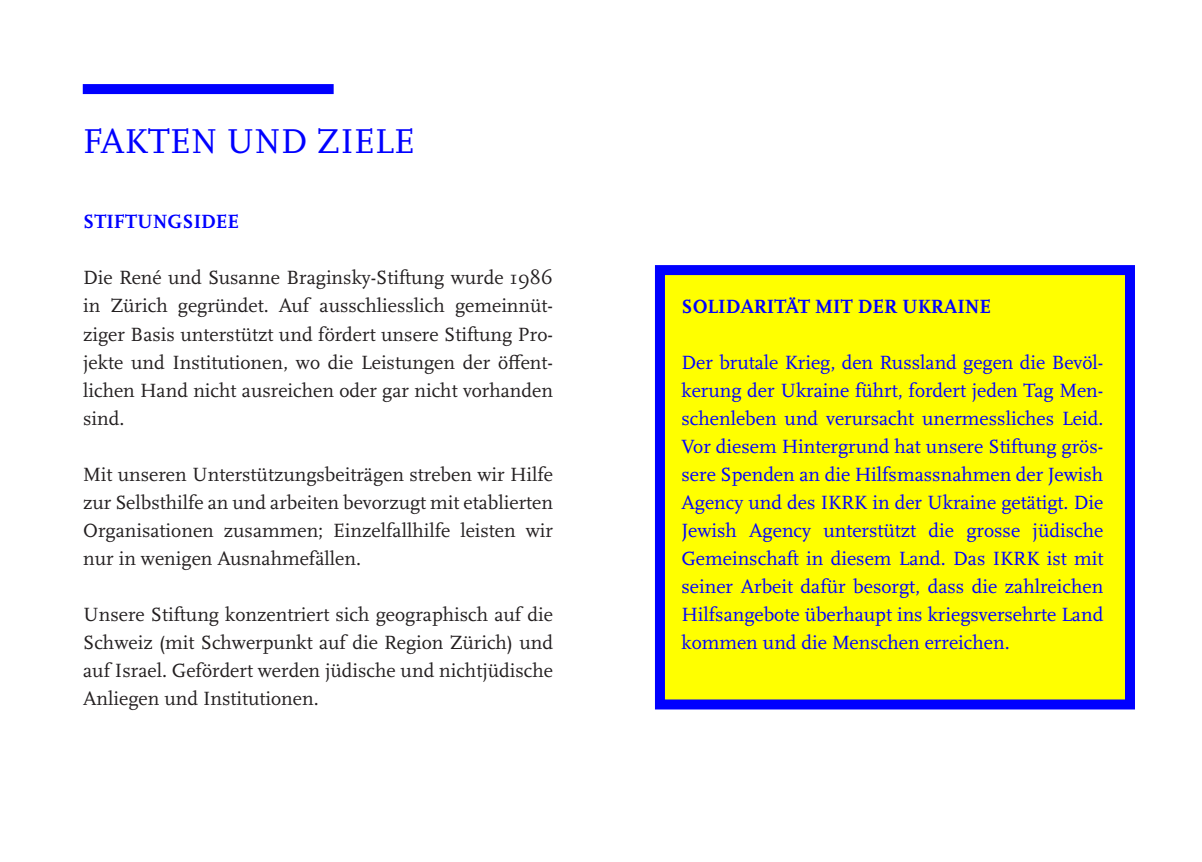
<style>
.page{position:relative;width:1202px;height:862px;background:#fff}
.page>*{position:absolute;margin:0;border:0;box-sizing:border-box;transform-origin:0 0}
.t1{font:36px "Scala OT";color:#00f}
.t2{font:20px/28px "Scala OT";color:#231f20;text-align:justify}
.t3{font:20px/28px "Scala OT";color:#00f;text-align:justify}
.t4{font:700 20px "Scala OT";color:#00f}
</style>
<div class="page">
<div style="left:655px;top:265px;width:480px;height:444px;background:#ff0;border:10px solid #00f"></div>
<div style="left:83px;top:84px;width:251px;height:10px;background:#00f"></div>
<p class="t1" style="left:83px;top:121px;width:334px">FAKTEN UND ZIELE</p>
<p class="t4" style="left:83px;top:211px;width:158px">STIFTUNGSIDEE</p>
<p class="t2" style="left:83px;top:264px;width:471px">Die René und Susanne Braginsky-Stiftung wurde 1986 in Zürich gegründet. Auf ausschliesslich gemeinnüt&shy;ziger Basis unterstützt und fördert unsere Stiftung Pro&shy;jekte und Institutionen, wo die Leistungen der öffent&shy;lichen Hand nicht ausreichen oder gar nicht vorhanden sind.</p>
<p class="t2" style="left:83px;top:460px;width:471px">Mit unseren Unterstützungsbeiträgen streben wir Hilfe zur Selbsthilfe an und arbeiten bevorzugt mit etablierten Organisationen zusammen; Einzelfallhilfe leisten wir nur in wenigen Ausnahmefällen.</p>
<p class="t2" style="left:83px;top:600px;width:471px">Unsere Stiftung konzentriert sich geographisch auf die Schweiz (mit Schwerpunkt auf die Region Zürich) und auf Israel. Gefördert werden jüdische und nichtjüdische Anliegen und Institutionen.</p>
<p class="t4" style="left:681px;top:295px;width:311px">SOLIDARITÄT MIT DER UKRAINE</p>
<p class="t3" style="left:681px;top:349px;width:423px">Der brutale Krieg, den Russland gegen die Bevöl&shy;kerung der Ukraine führt, fordert jeden Tag Men&shy;schenleben und verursacht unermessliches Leid.<br>Vor diesem Hintergrund hat unsere Stiftung grös&shy;sere Spenden an die Hilfsmassnahmen der Jewish Agency und des IKRK in der Ukraine getätigt. Die Jewish Agency unterstützt die grosse jüdische Gemeinschaft in diesem Land. Das IKRK ist mit seiner Arbeit dafür besorgt, dass die zahlreichen Hilfsangebote überhaupt ins kriegsversehrte Land kommen und die Menschen erreichen.</p>
</div>
